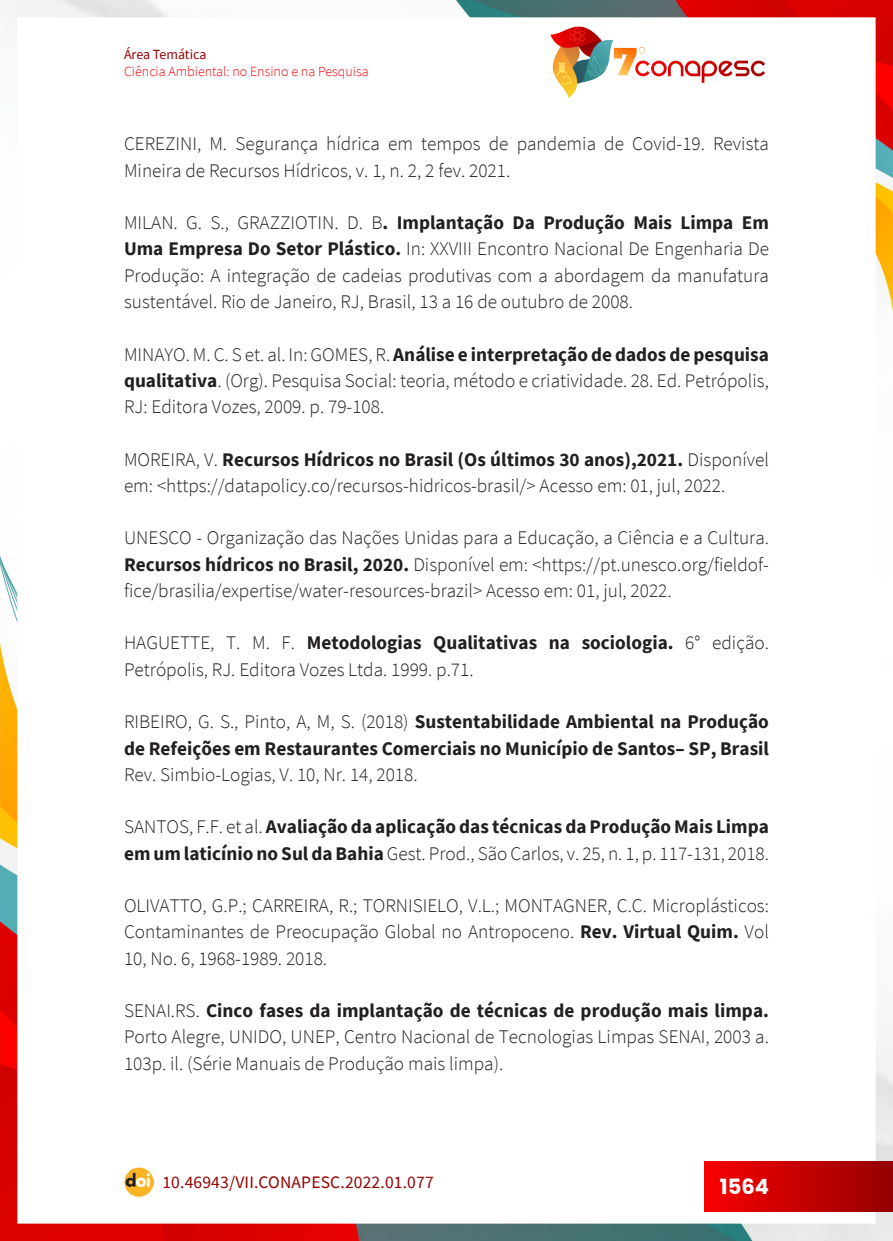
<style>
.page{position:relative;width:893px;height:1241px;background:#fff}
.page>*{position:absolute;margin:0;border:0;box-sizing:border-box;transform-origin:0 0}
.t1{font:700 21px "Poppins";color:#fff}
._14_REFERENCIAS{font:300 19.25px/26.2px "Source Sans Pro";color:#231f20;text-align:justify}
._14_REFERENCIAS-2{font:700 19.25px/26.2px "Source Sans Pro";color:#231f20;text-align:justify}
.t2{font:17.5px "Source Sans Pro";letter-spacing:.01em;color:#940000}
.t3{font:300 14px "Source Sans Pro";color:#f80000}
.t4{font:14px "Source Sans Pro";letter-spacing:-.005em;color:#940000}
.s1{font-weight:700}
.s2{font-weight:300}
</style>
<div class="page">
<img style="left:0;top:0;width:893px;height:1240px">
<div style="left:17px;top:17px;width:859px;height:1206px;background:#fff"></div>
<img style="left:124px;top:1167px;width:30px;height:29px">
<div style="left:704px;top:1161px;width:189px;height:49px;background:linear-gradient(to right,#f80000,#950000)"></div>
<img style="left:550px;top:26px;width:215px;height:72px">
<p class="t4" style="left:124px;top:45px;width:84px">Área Temática</p>
<p class="t3" style="left:124px;top:62px;width:246px">Ciência Ambiental: no Ensino e na Pesquisa</p>
<p class="_14_REFERENCIAS" style="left:124px;top:131px;width:646px">CEREZINI, M. Segurança hídrica em tempos de pandemia de Covid-19. Revista<br>Mineira de Recursos Hídricos, v. 1, n. 2, 2 fev. 2021.</p>
<p class="_14_REFERENCIAS" style="left:124px;top:210px;width:646px">MILAN. G. S., GRAZZIOTIN. D. B<span class="s1">. Implantação Da Produção Mais Limpa Em Uma Empresa Do Setor Plástico.</span> In: XXVIII Encontro Nacional De Engenharia De Produção: A integração de cadeias produtivas com a abordagem da manufatura sustentável. Rio de Janeiro, RJ, Brasil, 13 a 16 de outubro de 2008.</p>
<p class="_14_REFERENCIAS" style="left:124px;top:341px;width:646px">MINAYO. M. C. S et. al. In: GOMES, R. <span class="s1">Análise e interpretação de dados de pesquisa qualitativa</span>. (Org). Pesquisa Social: teoria, método e criatividade. 28. Ed. Petrópolis, RJ: Editora Vozes, 2009. p. 79-108.</p>
<p class="_14_REFERENCIAS" style="left:124px;top:446px;width:646px">MOREIRA, V. <span class="s1">Recursos Hídricos no Brasil (Os últimos 30 anos),2021.</span> Disponível em: &lt;https://datapolicy.co/recursos-hidricos-brasil/&gt; Acesso em: 01, jul, 2022.</p>
<p class="_14_REFERENCIAS" style="left:124px;top:525px;width:646px">UNESCO - Organização das Nações Unidas para a Educação, a Ciência e a Cultura.<br><span class="s1">Recursos hídricos no Brasil, 2020.</span> Disponível em: &lt;https://pt.unesco.org/fieldof&shy;fice/brasilia/expertise/water-resources-brazil&gt; Acesso em: 01, jul, 2022.</p>
<p class="_14_REFERENCIAS" style="left:124px;top:630px;width:646px">HAGUETTE, T. M. F. <span class="s1">Metodologias Qualitativas na sociologia.</span> 6° edição.<br>Petrópolis, RJ. Editora Vozes Ltda. 1999. p.71.</p>
<p class="_14_REFERENCIAS-2" style="left:124px;top:708px;width:646px"><span class="s2">RIBEIRO, G. S., Pinto, A, M, S. (2018)</span> Sustentabilidade Ambiental na Produção de Refeições em Restaurantes Comerciais no Município de Santos– SP, Brasil <span class="s2">Rev. Simbio-Logias, V. 10, Nr. 14, 2018.</span></p>
<p class="_14_REFERENCIAS-2" style="left:124px;top:813px;width:646px"><span class="s2">SANTOS, F.F. et al.</span> Avaliação da aplicação das técnicas da Produção Mais Limpa em um laticínio no Sul da Bahia <span class="s2">Gest. Prod., São Carlos, v. 25, n. 1, p. 117-131, 2018.</span></p>
<p class="_14_REFERENCIAS" style="left:124px;top:892px;width:646px">OLIVATTO, G.P.; CARREIRA, R.; TORNISIELO, V.L.; MONTAGNER, C.C. Microplásticos:<br>Contaminantes de Preocupação Global no Antropoceno. <span class="s1">Rev. Virtual Quim.</span> Vol 10, No. 6, 1968-1989. 2018.</p>
<p class="_14_REFERENCIAS" style="left:124px;top:997px;width:646px">SENAI.RS. <span class="s1">Cinco fases da implantação de técnicas de produção mais limpa.<br></span>Porto Alegre, UNIDO, UNEP, Centro Nacional de Tecnologias Limpas SENAI, 2003 a.<br>103p. il. (Série Manuais de Produção mais limpa).</p>
<p class="t2" style="left:162px;top:1170px;width:273px">10.46943/VII.CONAPESC.2022.01.077</p>
<p class="t1" style="left:720px;top:1173px;width:51px">1564</p>
</div>
